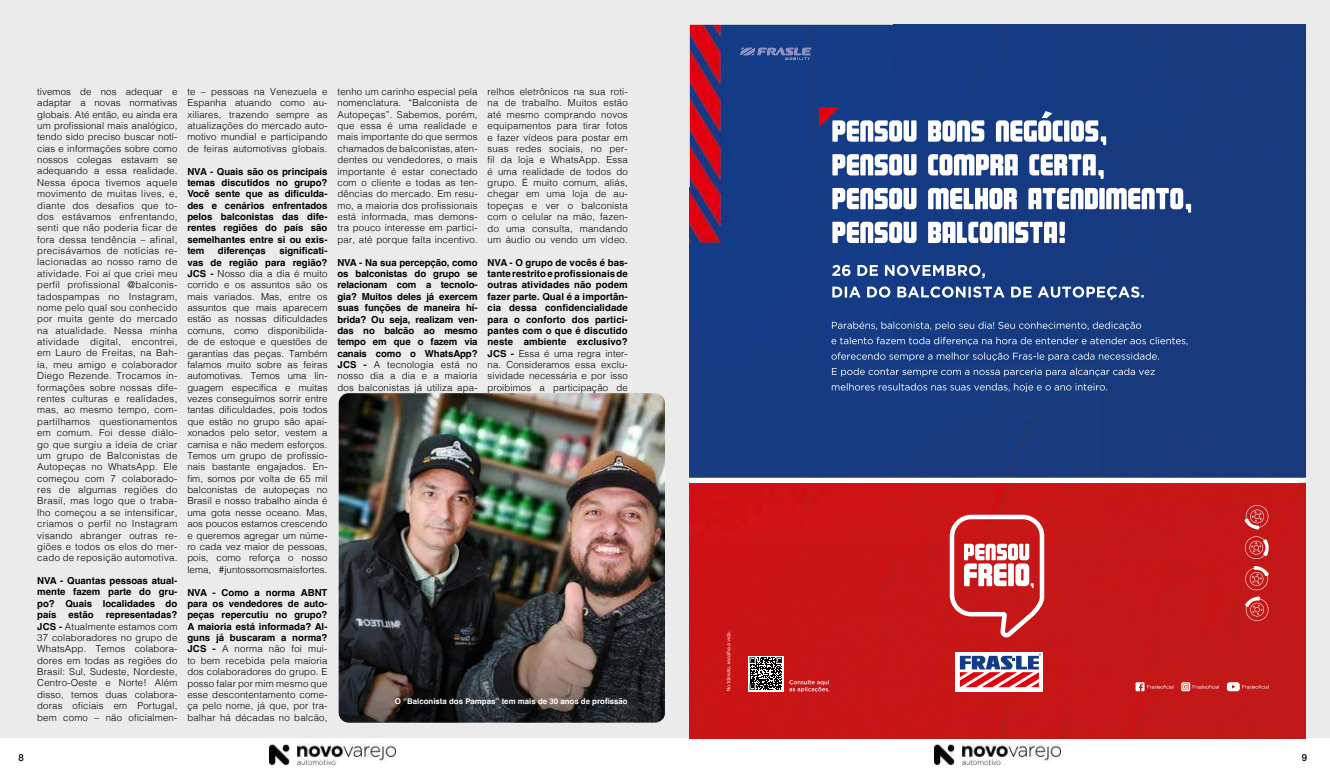
<style>
.page{position:relative;width:1330px;height:774px;background:#fff}
.page>*{position:absolute;margin:0;border:0;box-sizing:border-box;transform-origin:0 0}
.t1{font:300 9.62px/11.4px "Helvetica";letter-spacing:.02em;color:#000;text-align:justify}
.t2{font:700 9.62px/11.4px "Helvetica";color:#000;text-align:justify}
.t3{font:500 9.62px "Helvetica Neue";color:#000}
.t4{font:700 7.88px "Helvetica";color:#fff}
.s1{font-weight:700}
.s2{font-weight:300}
</style>
<div class="page">
<div style="left:0;top:0;width:665px;height:774px;background:#ebebeb"></div>
<div style="left:665px;top:0;width:664px;height:774px;background:#ebebeb"></div>
<div style="left:0;top:739px;width:665px;height:35px;background:#fff"></div>
<div style="left:665px;top:739px;width:664px;height:35px;background:#fff"></div>
<img style="left:269px;top:744px;width:127px;height:21px">
<img style="left:934px;top:744px;width:126px;height:21px">
<img style="left:339px;top:393px;width:326px;height:329px">
<img style="left:339px;top:550px;width:326px;height:172px;border-radius:10px">
<img style="left:690px;top:25px;width:615px;height:714px">
<svg style="left:1244px;top:503px;width:26px;height:26px"></svg>
<svg style="left:1244px;top:536px;width:24px;height:23px"></svg>
<svg style="left:1243px;top:566px;width:27px;height:56px;background:#cd3e3e"></svg>
<svg style="left:726px;top:631px;width:5px;height:60px"></svg>
<svg style="left:789px;top:680px;width:40px;height:12px"></svg>
<div style="left:748px;top:656px;width:35px;height:35px;background:#fff"></div>
<svg style="left:749px;top:657px;width:33px;height:33px"></svg>
<svg style="left:740px;top:48px;width:27px;height:7px"></svg>
<img style="left:767px;top:48px;width:18px;height:7px">
<svg style="left:785px;top:48px;width:26px;height:12px"></svg>
<hr style="left:690px;top:478px;width:608px;height:4px;background:#fff">
<svg style="left:831px;top:383px;width:276px;height:9px;background:#405e97"></svg>
<svg style="left:832px;top:368px;width:322px;height:8px;background:#456299"></svg>
<svg style="left:831px;top:352px;width:327px;height:9px;background:#415e97"></svg>
<svg style="left:831px;top:337px;width:356px;height:9px;background:#405e97"></svg>
<svg style="left:832px;top:321px;width:309px;height:9px;background:#415e98"></svg>
<svg style="left:832px;top:286px;width:311px;height:14px;background:#627bab"></svg>
<svg style="left:832px;top:265px;width:152px;height:13px;background:#6f87b4"></svg>
<svg style="left:832px;top:222px;width:232px;height:21px;background:#b7c3d9"></svg>
<svg style="left:832px;top:188px;width:359px;height:25px;background:#9cacca"></svg>
<svg style="left:832px;top:154px;width:271px;height:25px;background:#99aac9"></svg>
<svg style="left:819px;top:107px;width:287px;height:38px;background:#6e81ae"></svg>
<div style="left:955px;top:652px;width:88px;height:39px;background:#fff"></div>
<svg style="left:959px;top:653px;width:82px;height:34px"></svg>
<svg style="left:949px;top:515px;width:95px;height:122px;background:#d75e5f"></svg>
<svg style="left:1135px;top:682px;width:38px;height:9px"></svg>
<svg style="left:1181px;top:682px;width:37px;height:9px"></svg>
<svg style="left:1226px;top:682px;width:42px;height:9px"></svg>
<p class="t1" style="left:37px;top:85px;width:142px">tivemos de nos adequar e adaptar a novas normativas globais. Até então, eu ainda era um profissional mais analógico, tendo sido preciso buscar notí&shy;cias e informações sobre como nossos colegas estavam se adequando a essa realidade.<br>Nessa época tivemos aquele movimento de muitas lives, e, diante dos desafios que to&shy;dos estávamos enfrentando, senti que não poderia ficar de fora dessa tendência – afinal, precisávamos de notícias re&shy;lacionadas ao nosso ramo de atividade. Foi aí que criei meu perfil profissional @balconis&shy;tadospampas no Instagram, nome pelo qual sou conhecido por muita gente do mercado na atualidade. Nessa minha atividade digital, encontrei, em Lauro de Freitas, na Bah&shy;ia, meu amigo e colaborador Diego Rezende. Trocamos in&shy;formações sobre nossas dife&shy;rentes culturas e realidades, mas, ao mesmo tempo, com&shy;partilhamos questionamentos em comum. Foi desse diálo&shy;go que surgiu a ideia de criar um grupo de Balconistas de Autopeças no WhatsApp. Ele começou com 7 colaborado&shy;res de algumas regiões do Brasil, mas logo que o traba&shy;lho começou a se intensificar, criamos o perfil no Instagram visando abranger outras re&shy;giões e todos os elos do mer&shy;cado de reposição automotiva.</p>
<p class="t1" style="left:37px;top:574px;width:142px"><span class="s1">NVA - Quantas pessoas atual&shy;mente fazem parte do gru&shy;po? Quais localidades do país estão representadas?<br>JCS -</span> Atualmente estamos com 37 colaboradores no grupo de WhatsApp. Temos colabora&shy;dores em todas as regiões do Brasil: Sul, Sudeste, Nordeste, Centro-Oeste e Norte! Além disso, temos duas colabora&shy;doras oficiais em Portugal, bem como – não oficialmen-</p>
<p class="t1" style="left:187px;top:85px;width:142px">te – pessoas na Venezuela e Espanha atuando como au&shy;xiliares, trazendo sempre as atualizações do mercado auto&shy;motivo mundial e participando de feiras automotivas globais.</p>
<p class="t2" style="left:187px;top:166px;width:142px">NVA - Quais são os principais temas discutidos no grupo?<br>Você sente que as dificulda&shy;des e cenários enfrentados pelos balconistas das dife&shy;rentes regiões do país são semelhantes entre si ou exis&shy;tem</p>
<p class="t1" style="left:187px;top:244px;width:142px;text-indent:92px"><span class="s1">significati&shy;vas de região para região?<br>JCS -</span> Nosso dia a dia é muito corrido e os assuntos são os mais variados. Mas, entre os assuntos que mais aparecem estão as nossas dificuldades comuns, como disponibilida&shy;de de estoque e questões de garantias das peças. Também falamos muito sobre as feiras automotivas. Temos uma lin&shy;guagem específica e muitas vezes conseguimos sorrir entre tantas dificuldades, pois todos que estão no grupo são apai&shy;xonados pelo setor, vestem a camisa e não medem esforços.<br>Temos um grupo de profissio&shy;nais bastante engajados. En&shy;fim, somos por volta de 65 mil balconistas de autopeças no Brasil e nosso trabalho ainda é uma gota nesse oceano. Mas, aos poucos estamos crescendo e queremos agregar um núme&shy;ro cada vez maior de pessoas, pois, como reforça o nosso lema, #juntossomosmaisfortes.</p>
<p class="t1" style="left:187px;top:586px;width:142px"><span class="s1">NVA - Como a norma ABNT para os vendedores de auto&shy;peças repercutiu no grupo?<br>A maioria está informada? Al&shy;guns já buscaram a norma?<br>JCS -</span> A norma não foi mui&shy;to bem recebida pela maioria dos colaboradores do grupo. E posso falar por mim mesmo que esse descontentamento come&shy;ça pelo nome, já que, por tra&shy;balhar há décadas no balcão,</p>
<p class="t2" style="left:218px;top:246px;width:50px">diferenças</p>
<p class="t1" style="left:337px;top:85px;width:142px">tenho um carinho especial pela nomenclatura. “Balconista de Autopeças”. Sabemos, porém, que essa é uma realidade e mais importante do que sermos chamados de balconistas, aten&shy;dentes ou vendedores, o mais importante é estar conectado com o cliente e todas as ten&shy;dências do mercado. Em resu&shy;mo, a maioria dos profissionais está informada, mas demons&shy;tra pouco interesse em partici&shy;par, até porque falta incentivo.</p>
<p class="t2" style="left:337px;top:258px;width:142px">NVA - Na sua percepção, como os balconistas do grupo se relacionam com a tecnolo&shy;gia? Muitos deles já exercem suas funções de maneira hí&shy;brida? Ou seja, realizam ven&shy;das no balcão ao mesmo tempo em que o fazem via canais como o WhatsApp?<br>JCS - <span class="s2">A tecnologia está no nosso dia a dia e a maioria dos balconistas já utiliza apa-</span></p>
<p class="t1" style="left:487px;top:85px;width:142px">relhos eletrônicos na sua roti&shy;na de trabalho. Muitos estão até mesmo comprando novos equipamentos para tirar fotos e fazer vídeos para postar em suas redes sociais, no per&shy;fil da loja e WhatsApp. Essa é uma realidade de todos do grupo. É muito comum, aliás, chegar em uma loja de au&shy;topeças e ver o balconista com o celular na mão, fazen&shy;do uma consulta, mandando um áudio ou vendo um vídeo.</p>
<p class="t2" style="left:487px;top:258px;width:142px">NVA - O grupo de vocês é bas&shy;tante restrito e profissionais de outras atividades não podem fazer parte. Qual é a importân&shy;cia dessa confidencialidade para o conforto dos partici&shy;pantes com o que é discutido neste ambiente exclusivo?<br>JCS - <span class="s2">Essa é uma regra inter&shy;na. Consideramos essa exclu&shy;sividade necessária e por isso proibimos a participação de</span></p>
<p class="t4" style="left:395px;top:696px;width:234px">O “Balconista dos Pampas” tem mais de 30 anos de profissão</p>
<p class="t3" style="left:19px;top:750px;width:7px">8</p>
<p class="t3" style="left:1301px;top:750px;width:7px">9</p>
</div>
